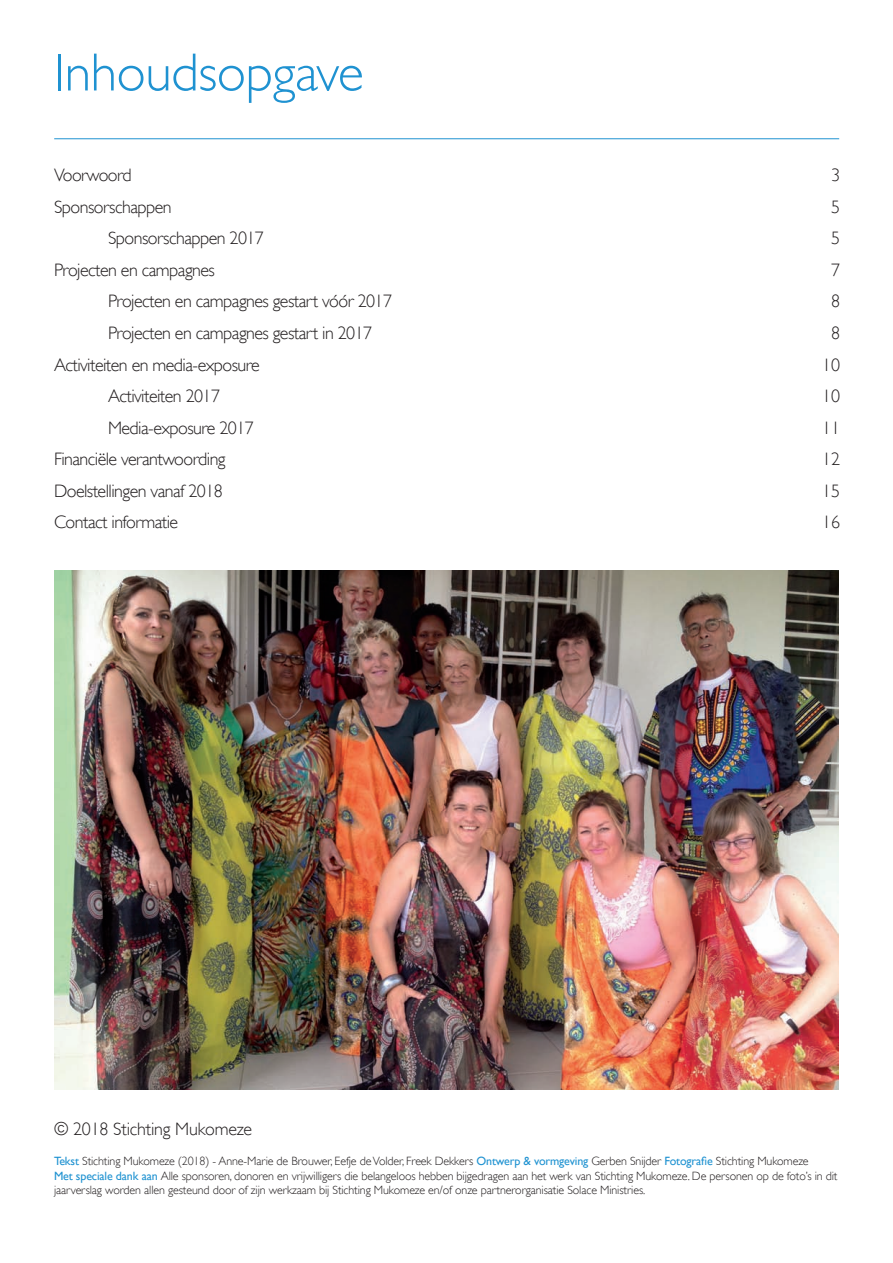
<style>
.page{position:relative;width:893px;height:1263px;background:#fff}
.page>*{position:absolute;margin:0;border:0;box-sizing:border-box;transform-origin:0 0}
.t1{font:300 54px "Gill Sans";letter-spacing:-.01em;color:#1f92d1}
.t2{font:300 18px "Gill Sans";letter-spacing:-.03em;color:#231f20}
.t3{font:300 18px "Gill Sans";letter-spacing:-.01em;color:#231f20}
.t4{font:300 12px/14.4px "Gill Sans";letter-spacing:-.01em;color:#231f20}
.s1{font-weight:400;color:#1f92d1}
</style>
<div class="page">
<hr style="left:54px;top:138px;width:785px;height:1px;background:#1f92d1">
<img style="left:54px;top:571px;width:785px;height:519px">
<p class="t1" style="left:54px;top:42px;width:311px">Inhoudsopgave</p>
<p class="t2" style="left:54px;top:165px;width:79px">Voorwoord</p>
<p class="t2" style="left:54px;top:197px;width:119px">Sponsorschappen</p>
<p class="t2" style="left:108px;top:228px;width:157px">Sponsorschappen 2017</p>
<p class="t2" style="left:54px;top:260px;width:162px">Projecten en campagnes</p>
<p class="t2" style="left:108px;top:291px;width:286px">Projecten en campagnes gestart vóór 2017</p>
<p class="t2" style="left:108px;top:323px;width:266px">Projecten en campagnes gestart in 2017</p>
<p class="t2" style="left:54px;top:354px;width:207px">Activiteiten en media-exposure</p>
<p class="t2" style="left:108px;top:386px;width:114px">Activiteiten 2017</p>
<p class="t2" style="left:108px;top:417px;width:147px">Media-exposure 2017</p>
<p class="t2" style="left:54px;top:449px;width:173px">Financiële verantwoording</p>
<p class="t2" style="left:54px;top:480px;width:170px">Doelstellingen vanaf 2018</p>
<p class="t2" style="left:54px;top:512px;width:126px">Contact informatie</p>
<p class="t2" style="left:831px;top:165px;width:10px">3</p>
<p class="t2" style="left:831px;top:197px;width:10px">5</p>
<p class="t2" style="left:831px;top:228px;width:10px">5</p>
<p class="t2" style="left:831px;top:260px;width:10px">7</p>
<p class="t2" style="left:831px;top:291px;width:10px">8</p>
<p class="t2" style="left:831px;top:323px;width:10px">8</p>
<p class="t2" style="left:822px;top:354px;width:19px">10</p>
<p class="t2" style="left:822px;top:386px;width:19px">10</p>
<p class="t2" style="left:822px;top:417px;width:19px">11</p>
<p class="t2" style="left:822px;top:449px;width:19px">12</p>
<p class="t2" style="left:822px;top:480px;width:19px">15</p>
<p class="t2" style="left:822px;top:512px;width:19px">16</p>
<p class="t3" style="left:54px;top:1118px;width:200px">© 2018 Stichting Mukomeze</p>
<p class="t4" style="left:54px;top:1154px;width:756px"><span class="s1">Tekst</span> Stichting Mukomeze (2018) - Anne-Marie de Brouwer, Eefje de Volder, Freek Dekkers <span class="s1">Ontwerp &amp; vormgeving</span> Gerben Snijder <span class="s1">Fotografie</span> Stichting Mukomeze</p>
<p class="t4" style="left:54px;top:1168px;width:785px"><span class="s1">Met speciale dank aan</span> Alle sponsoren, donoren en vrijwilligers die belangeloos hebben bijgedragen aan het werk van Stichting Mukomeze. De personen op de foto’s in dit jaarverslag worden allen gesteund door of zijn werkzaam bij Stichting Mukomeze en/of onze partnerorganisatie Solace Ministries.</p>
</div>
